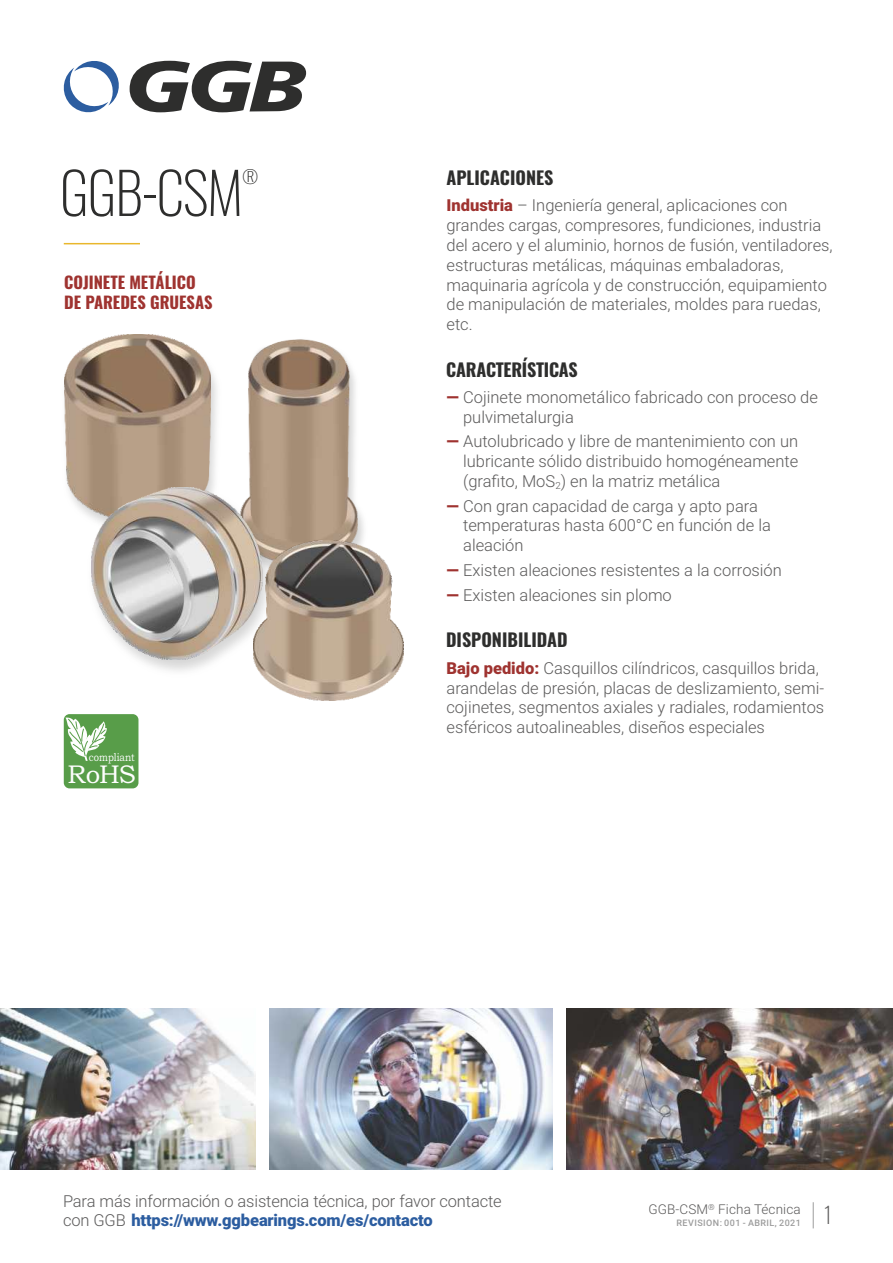
<style>
.page{position:relative;width:893px;height:1263px;background:#fff}
.page>*{position:absolute;margin:0;border:0;box-sizing:border-box;transform-origin:0 0}
.t1{font:200 57px "Oswald";letter-spacing:-.025em;color:#2e2e2d}
.t2{font:25.65px "Bookman Old Style";color:#fefefe}
.t3{font:200 22.5px "Oswald";color:#5c5b5b}
.t4{font:700 18px "Oswald";color:#2e2e2d}
.t5{font:200 18px "Oswald";color:#2e2e2d}
.t6{font:300 16.5px/19.8px "Roboto";color:#5c5b5b}
.t7{font:700 16.5px/19.5px "Oswald";color:#9f3330}
.t8{font:300 13.5px "Roboto";letter-spacing:.01em;color:#5c5b5b}
.t9{font:11.25px "Bookman Old Style";color:#fefefe;scale:.84 1}
.t10{font:500 9px "Roboto";letter-spacing:.05em;color:#9c9c9c}
.t11{font:300 8.25px "Roboto";color:#5c5b5b}
.s1{font-weight:900;color:#9f3330}
.s2{font-weight:900;color:#2c5da0}
</style>
<div class="page">
<svg style="left:63px;top:61px;width:56px;height:52px"></svg>
<svg style="left:130px;top:61px;width:176px;height:51px"></svg>
<img style="left:0;top:1008px;width:256px;height:161px">
<img style="left:269px;top:1008px;width:284px;height:161px">
<img style="left:566px;top:1008px;width:327px;height:161px">
<svg style="left:813px;top:1202px;width:1px;height:26px"></svg>
<hr style="left:64px;top:243px;width:76px;height:1px;background:#e9b72c">
<img style="left:357px;top:509px;width:7px;height:32px">
<img style="left:248px;top:339px;width:109px;height:202px">
<img style="left:118px;top:334px;width:99px;height:144px">
<img style="left:64px;top:335px;width:147px;height:173px">
<img style="left:273px;top:541px;width:131px;height:160px">
<img style="left:79px;top:478px;width:205px;height:207px">
<img style="left:92px;top:487px;width:170px;height:172px">
<div style="left:64px;top:714px;width:74px;height:74px;background:#589d49;border-radius:6px"></div>
<svg style="left:63px;top:717px;width:44px;height:44px"></svg>
<p class="t5" style="left:243px;top:164px;width:17px">®</p>
<h1 class="t1" style="left:60px;top:154px;width:185px">GGB-CSM</h1>
<p class="t7" style="left:64px;top:273px;width:150px">COJINETE METÁLICO<br>DE PAREDES GRUESAS</p>
<p class="t9" style="left:89px;top:752px;width:56px">compliant</p>
<h2 class="t2" style="left:67px;top:765px;width:70px">RoHS</h2>
<p class="t4" style="left:446px;top:165px;width:108px">APLICACIONES</p>
<p class="t6" style="left:446px;top:197px;width:388px"><span class="s1">Industria</span> – Ingeniería general, aplicaciones con grandes cargas, compresores, fundiciones, industria del acero y el aluminio, hornos de fusión, ventiladores, estructuras metálicas, máquinas embaladoras, maquinaria agrícola y de construcción, equipamiento de manipulación de materiales, moldes para ruedas, etc.</p>
<p class="t4" style="left:446px;top:357px;width:133px">CARACTERÍSTICAS</p>
<p class="t6" style="left:463px;top:389px;width:356px;text-indent:-17px"><span class="s1">—</span> Cojinete monometálico fabricado con proceso de pulvimetalurgia</p>
<p class="t6" style="left:463px;top:433px;width:337px;text-align:justify;text-indent:-17px"><span class="s1">—</span> Autolubricado y libre de mantenimiento con un lubricante sólido distribuido homogéneamente (grafito, MoS<sub>2</sub>) en la matriz metálica</p>
<p class="t6" style="left:463px;top:498px;width:309px;text-indent:-17px"><span class="s1">—</span> Con gran capacidad de carga y apto para temperaturas hasta 600°C en función de la aleación</p>
<p class="t6" style="left:446px;top:562px;width:337px"><span class="s1">—</span> Existen aleaciones resistentes a la corrosión</p>
<p class="t6" style="left:446px;top:587px;width:227px"><span class="s1">—</span> Existen aleaciones sin plomo</p>
<p class="t4" style="left:446px;top:628px;width:123px">DISPONIBILIDAD</p>
<p class="t6" style="left:446px;top:660px;width:379px"><span class="s1">Bajo pedido:</span> Casquillos cilíndricos, casquillos brida, arandelas de presión, placas de deslizamiento, semi&shy;cojinetes, segmentos axiales y radiales, rodamientos esféricos autoalineables, diseños especiales</p>
<p class="t6" style="left:63px;top:1193px;width:440px">Para más información o asistencia técnica, por favor contacte con GGB <span class="s2">https://www.ggbearings.com/es/contacto</span></p>
<p class="t11" style="left:708px;top:1204px;width:8px">®</p>
<p class="t10" style="left:676px;top:1219px;width:126px">REVISION: 001 - ABRIL, 2021</p>
<p class="t8" style="left:648px;top:1204px;width:154px">GGB-CSM Ficha Técnica</p>
<h3 class="t3" style="left:823px;top:1200px;width:11px">1</h3>
</div>
